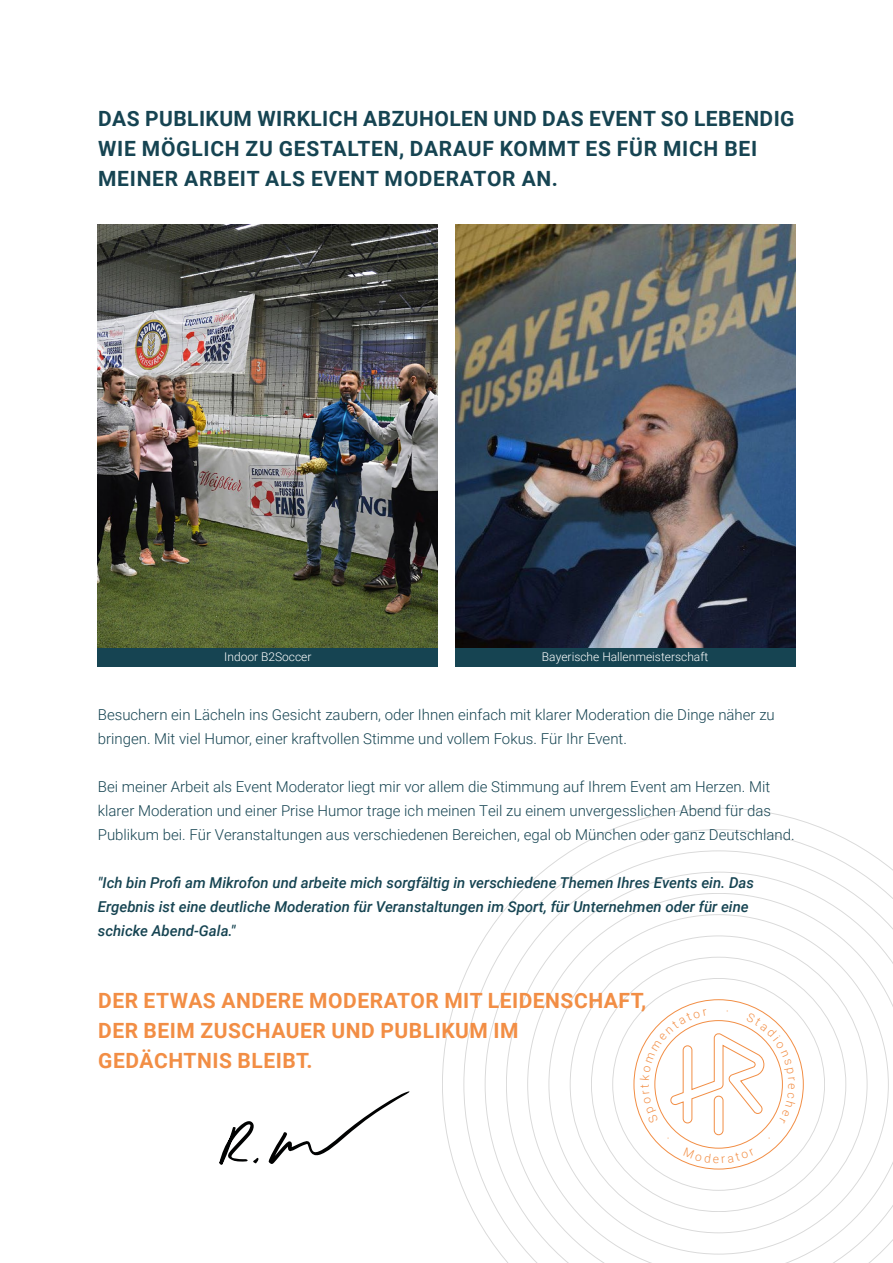
<style>
.page{position:relative;width:893px;height:1263px;background:#fff}
.page>*{position:absolute;margin:0;border:0;box-sizing:border-box;transform-origin:0 0}
.t1{font:700 21px/30px "Roboto";letter-spacing:.035em;color:#164452}
.t2{font:700 21px/30px "Roboto";letter-spacing:.025em;color:#f28e45}
.t3{font:300 15px/24px "Roboto";color:#164452}
.t4{font:italic 500 15px/24px "Roboto";color:#164452}
.t5{font:300 12px "Roboto";color:#fff}
</style>
<div class="page">
<svg style="left:442px;top:808px;width:451px;height:455px"></svg>
<img style="left:455px;top:224px;width:340px;height:424px">
<img style="left:98px;top:224px;width:340px;height:424px">
<svg style="left:268px;top:1091px;width:142px;height:73px"></svg>
<svg style="left:219px;top:1121px;width:40px;height:44px"></svg>
<div style="left:98px;top:648px;width:340px;height:18px;background:#164452"></div>
<div style="left:455px;top:648px;width:340px;height:18px;background:#164452"></div>
<svg style="left:640px;top:1009px;width:155px;height:154px"></svg>
<h1 class="t1" style="left:98px;top:105px;width:698px">DAS PUBLIKUM WIRKLICH ABZUHOLEN UND DAS EVENT SO LEBENDIG<br>WIE MÖGLICH ZU GESTALTEN, DARAUF KOMMT ES FÜR MICH BEI<br>MEINER ARBEIT ALS EVENT MODERATOR AN.</h1>
<p class="t5" style="left:224px;top:651px;width:89px">Indoor B2Soccer</p>
<p class="t5" style="left:542px;top:651px;width:168px">Bayerische Hallenmeisterschaft</p>
<p class="t3" style="left:98px;top:704px;width:678px">Besuchern ein Lächeln ins Gesicht zaubern, oder Ihnen einfach mit klarer Moderation die Dinge näher zu bringen. Mit viel Humor, einer kraftvollen Stimme und vollem Fokus. Für Ihr Event.</p>
<p class="t3" style="left:98px;top:776px;width:698px">Bei meiner Arbeit als Event Moderator liegt mir vor allem die Stimmung auf Ihrem Event am Herzen. Mit klarer Moderation und einer Prise Humor trage ich meinen Teil zu einem unvergesslichen Abend für das<br>Publikum bei. Für Veranstaltungen aus verschiedenen Bereichen, egal ob München oder ganz Deutschland.</p>
<p class="t4" style="left:98px;top:870px;width:658px">"Ich bin Profi am Mikrofon und arbeite mich sorgfältig in verschiedene Themen Ihres Events ein. Das<br>Ergebnis ist eine deutliche Moderation für Veranstaltungen im Sport, für Unternehmen oder für eine schicke Abend-Gala."</p>
<h1 class="t2" style="left:98px;top:987px;width:550px">DER ETWAS ANDERE MODERATOR MIT LEIDENSCHAFT,<br>DER BEIM ZUSCHAUER UND PUBLIKUM IM<br>GEDÄCHTNIS BLEIBT.</h1>
</div>
